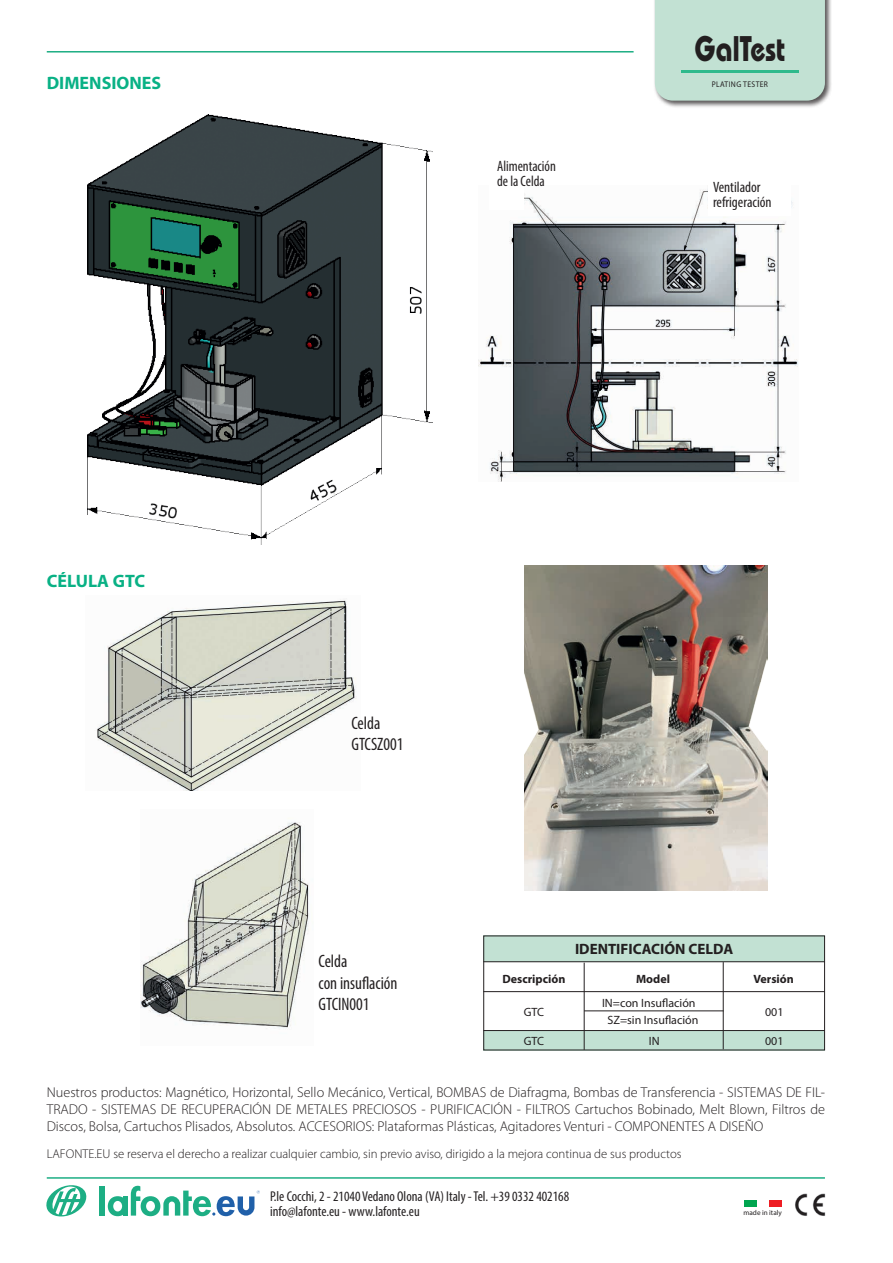
<style>
.page{position:relative;width:893px;height:1263px;background:#fff}
.page>*{position:absolute;margin:0;border:0;box-sizing:border-box;transform-origin:0 0}
.t1{font:700 35.55px "Bauhaus";color:#231f20;scale:.76 1}
.t2{font:condensed 18px/21px "Myriad Pro";color:#231f20;scale:.96 1}
.t3{font:700 18px "Myriad Pro";color:#09b185}
.t4{font:condensed 15px/15px "Myriad Pro";color:#231f20}
.t5{font:condensed 15px/15px "Myriad Pro";color:#231f20;scale:.96 1}
.t6{font:700 15px "Myriad Pro";color:#231f20}
.t7{font:300 14.25px/17.1px "Myriad Pro";color:#231f20;text-align:justify}
.t8{font:condensed 14.25px/14.9px "Myriad Pro";color:#231f20}
.t9{font:300 12.75px "Myriad Pro";color:#231f20}
.t10{font:12px/16.8px "Myriad Pro";color:#231f20;text-align:center}
.t11{font:700 12px "Myriad Pro";color:#231f20}
.t12{font:8.25px "Myriad Pro";letter-spacing:.05em;color:#231f20;scale:.92 1}
.t13{font:7.2px "Myriad Pro";color:#231f20}
</style>
<div class="page">
<div style="left:653px;top:0;width:179px;height:108px;background:#231f20;opacity:.75"></div>
<div style="left:655px;top:0;width:170px;height:101px;background:#c2e1d3"></div>
<hr style="left:681px;top:70px;width:118px;height:3px;background:#2fba8c">
<hr style="left:47px;top:1177px;width:778px;height:2px;background:#1dae84">
<hr style="left:47px;top:51px;width:587px;height:2px;background:#1dae84">
<svg style="left:46px;top:1185px;width:41px;height:32px"></svg>
<div style="left:99px;top:1186px;width:6px;height:29px;background:#1dae84"></div>
<svg style="left:108px;top:1186px;width:152px;height:30px"></svg>
<img style="left:795px;top:1193px;width:31px;height:23px">
<div style="left:744px;top:1200px;width:12px;height:7px;background:#00a54f"></div>
<div style="left:769px;top:1200px;width:13px;height:7px;background:#ee1d23"></div>
<img style="left:88px;top:115px;width:344px;height:429px">
<img style="left:478px;top:188px;width:320px;height:294px">
<img style="left:97px;top:599px;width:260px;height:192px">
<img style="left:140px;top:822px;width:169px;height:207px">
<img style="left:524px;top:565px;width:244px;height:325px">
<div style="left:489px;top:176px;width:34px;height:34px;background:#fff"></div>
<div style="left:708px;top:182px;width:83px;height:34px;background:#fff"></div>
<div style="left:483px;top:935px;width:342px;height:27px;background:#c2e1d3"></div>
<div style="left:483px;top:1031px;width:342px;height:19px;background:#c2e1d3"></div>
<hr style="left:483px;top:961px;width:342px;height:1px;background:#231f20">
<hr style="left:483px;top:1030px;width:342px;height:1px;background:#231f20">
<hr style="left:584px;top:963px;width:1px;height:87px;background:#231f20">
<hr style="left:723px;top:962px;width:1px;height:87px;background:#231f20">
<hr style="left:483px;top:991px;width:342px;height:1px;background:#231f20">
<hr style="left:584px;top:1010px;width:140px;height:1px;background:#231f20">
<p class="t3" style="left:47px;top:71px;width:116px">DIMENSIONES</p>
<p class="t3" style="left:47px;top:569px;width:100px">CÉLULA GTC</p>
<p class="t5" style="left:497px;top:158px;width:63px">Alimentación de la Celda</p>
<h1 class="t1" style="left:695px;top:26px;width:121px">GalTest</h1>
<p class="t12" style="left:712px;top:79px;width:63px">PLATING TESTER</p>
<p class="t4" style="left:713px;top:180px;width:60px">Ventilador refrigeración</p>
<p class="t2" style="left:351px;top:713px;width:56px">Celda<br>GTCSZ001</p>
<p class="t2" style="left:319px;top:951px;width:84px">Celda<br>con insuflación<br>GTCIN001</p>
<p class="t6" style="left:575px;top:939px;width:160px">IDENTIFICACIÓN CELDA</p>
<p class="t11" style="left:502px;top:971px;width:65px">Descripción</p>
<p class="t11" style="left:636px;top:971px;width:35px">Model</p>
<p class="t11" style="left:753px;top:971px;width:42px">Versión</p>
<p class="t10" style="left:524px;top:1003px;width:22px">GTC</p>
<p class="t10" style="left:602px;top:994px;width:98px">IN=con Insuflación<br>SZ=sin Insuflación</p>
<p class="t10" style="left:765px;top:1003px;width:20px">001</p>
<p class="t10" style="left:524px;top:1032px;width:22px">GTC</p>
<p class="t10" style="left:649px;top:1032px;width:12px">IN</p>
<p class="t10" style="left:765px;top:1032px;width:20px">001</p>
<p class="t7" style="left:47px;top:1084px;width:780px">Nuestros productos: Magnético, Horizontal, Sello Mecánico, Vertical, BOMBAS de Diafragma, Bombas de Transferencia - SISTEMAS DE FIL-TRADO - SISTEMAS DE RECUPERACIÓN DE METALES PRECIOSOS - PURIFICACIÓN - FILTROS Cartuchos Bobinado, Melt Blown, Filtros de Discos, Bolsa, Cartuchos Plisados, Absolutos. ACCESORIOS: Plataformas Plásticas, Agitadores Venturi - COMPONENTES A DISEÑO</p>
<p class="t9" style="left:47px;top:1146px;width:636px">LAFONTE.EU se reserva el derecho a realizar cualquier cambio, sin previo aviso, dirigido a la mejora continua de sus productos</p>
<p class="t8" style="left:270px;top:1189px;width:301px">P.le Cocchi, 2 - 21040 Vedano Olona (VA) Italy - Tel. +39 0332 402168 info@lafonte.eu - www.lafonte.eu</p>
<p class="t13" style="left:743px;top:1208px;width:40px">made in italy</p>
</div>
